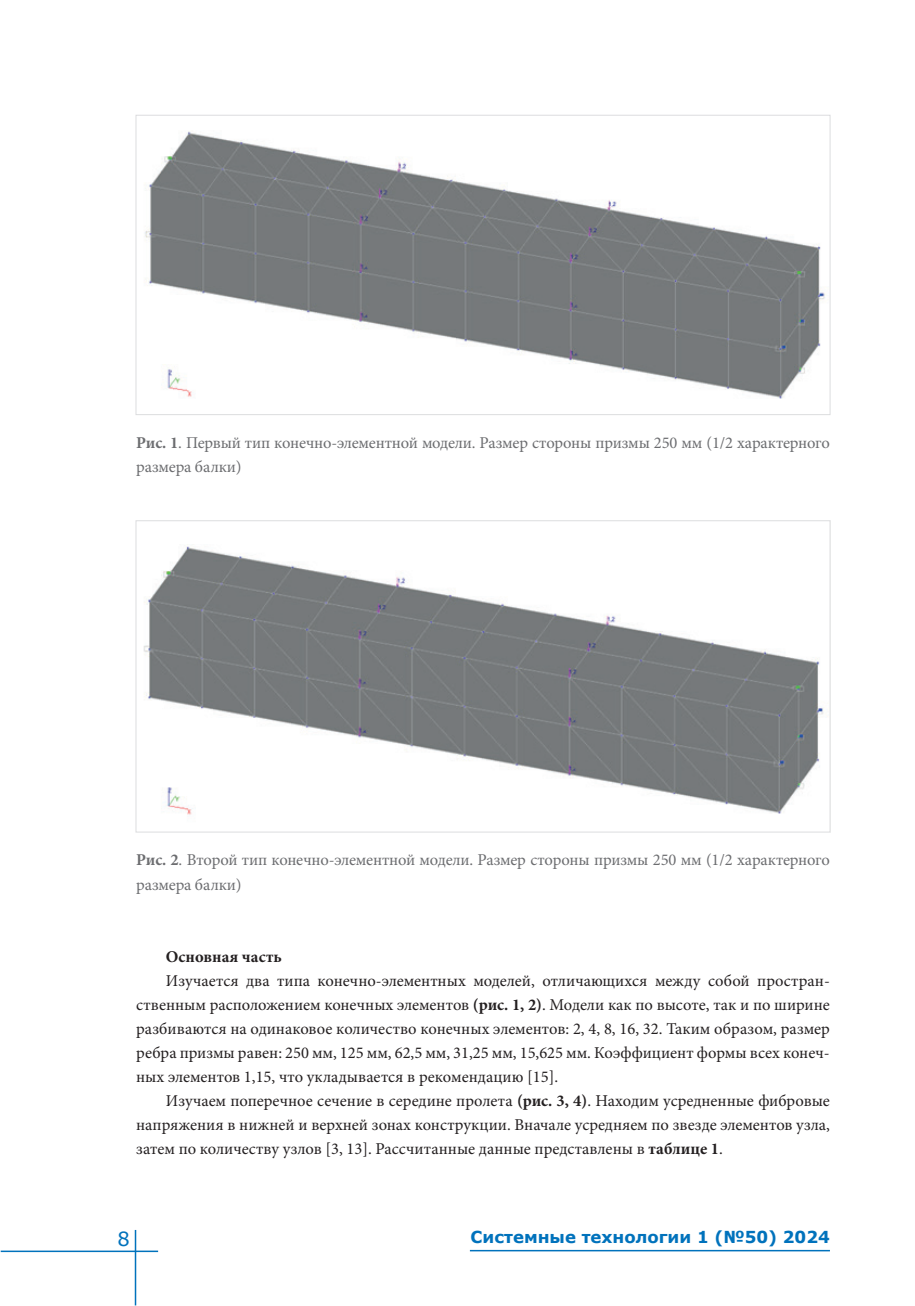
<style>
.page{position:relative;width:915px;height:1306px;background:#fff}
.page>*{position:absolute;margin:0;border:0;box-sizing:border-box;transform-origin:0 0}
.t1{font:19.5px "Verdana";color:#0072bc}
.t2{font:16.5px/24px "Minion Pro";color:#231f20;text-align:justify}
.t3{font:16.5px/24.8px "Minion Pro";letter-spacing:-.01em;color:#6c6d70}
.t4{font:700 16.5px "Verdana";color:#0072bc}
.t5{font:700 16.5px "Minion Pro";color:#231f20}
.s1{font-weight:700}
</style>
<div class="page">
<hr style="left:1px;top:1250px;width:157px;height:1px;background:#0072bc">
<hr style="left:135px;top:1229px;width:1px;height:76px;background:#0072bc">
<hr style="left:469px;top:1249px;width:360px;height:2px;background:#0072bc">
<img style="left:145px;top:131px;width:681px;height:268px">
<img style="left:143px;top:546px;width:681px;height:269px">
<p class="t3" style="left:136px;top:430px;width:695px"><span class="s1">Рис. 1</span>. Первый тип конечно-элементной модели. Размер стороны призмы 250 мм (1/2 характерного размера балки)</p>
<p class="t3" style="left:136px;top:847px;width:695px"><span class="s1">Рис. 2</span>. Второй тип конечно-элементной модели. Размер стороны призмы 250 мм (1/2 характерного размера балки)</p>
<p class="t5" style="left:166px;top:944px;width:117px">Основная часть</p>
<p class="t2" style="left:136px;top:968px;width:695px;text-indent:30px">Изучается два типа конечно-элементных моделей, отличающихся между собой простран&shy;ственным расположением конечных элементов <span class="s1">(рис. 1, 2)</span>. Модели как по высоте, так и по ширине разбиваются на одинаковое количество конечных элементов: 2, 4, 8, 16, 32. Таким образом, размер ребра призмы равен: 250 мм, 125 мм, 62,5 мм, 31,25 мм, 15,625 мм. Коэффициент формы всех конеч&shy;ных элементов 1,15, что укладывается в рекомендацию [15].</p>
<p class="t2" style="left:136px;top:1088px;width:695px;text-indent:30px">Изучаем поперечное сечение в середине пролета <span class="s1">(рис. 3, 4)</span>. Находим усредненные фибровые напряжения в нижней и верхней зонах конструкции. Вначале усредняем по звезде элементов узла, затем по количеству узлов [3, 13]. Рассчитанные данные представлены в <span class="s1">таблице 1</span>.</p>
<p class="t1" style="left:117px;top:1225px;width:14px">8</p>
<p class="t4" style="left:470px;top:1224px;width:361px">Системные технологии 1 (№50) 2024</p>
</div>
